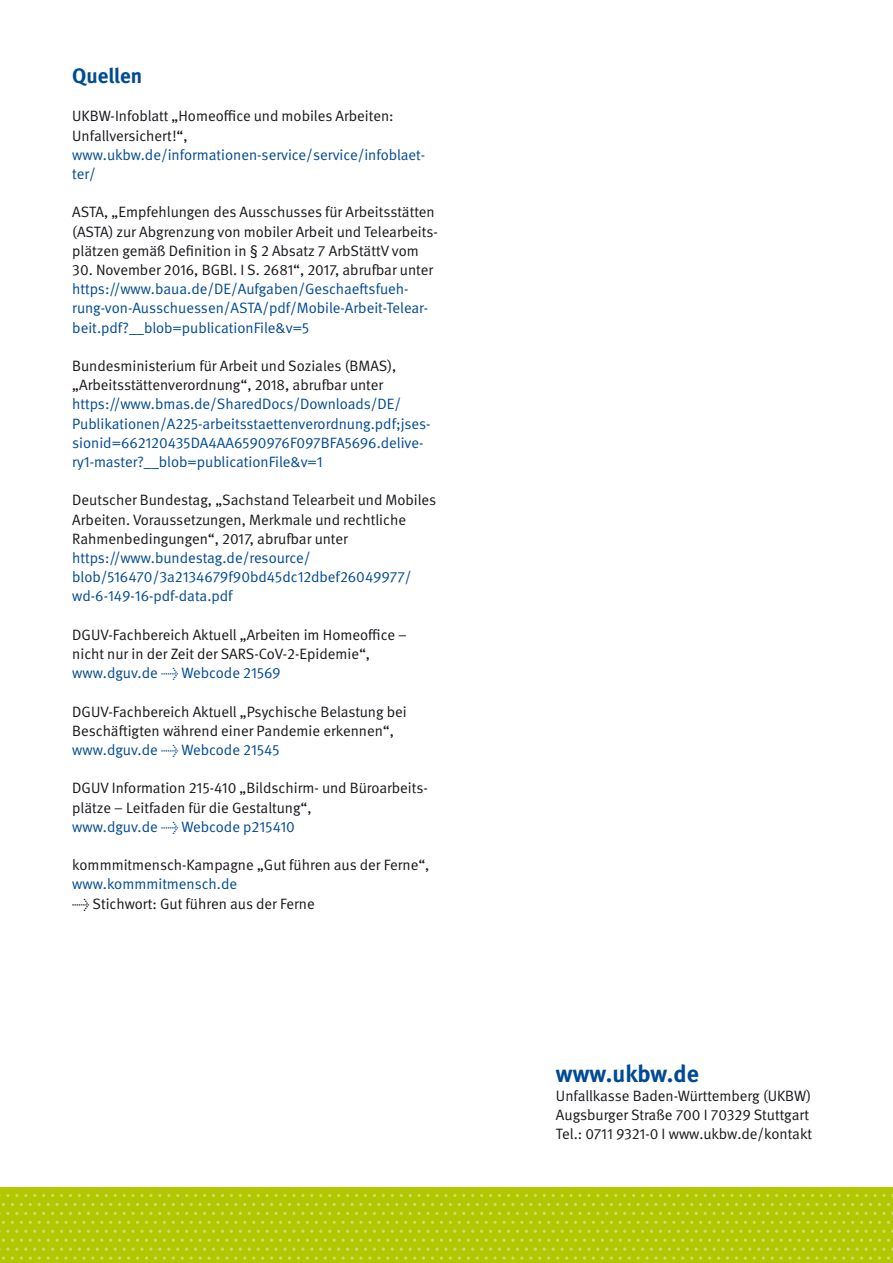
<style>
.page{position:relative;width:893px;height:1263px;background:#fff}
.page>*{position:absolute;margin:0;border:0;box-sizing:border-box;transform-origin:0 0}
.Zwischenüberschrift{font:700 24px "DGUV Meta";color:#004b93}
.Subline{font:700 21px "DGUV Meta";color:#004b93}
.Fließtext{font:15px/19.2px "DGUV Meta";color:#1a171c}
.Fließtext-2{font:15px/19.2px "DGUV Meta";color:#004b93}
.s1{color:#004b93}
.s2{color:#1a171c}
</style>
<div class="page">
<div style="left:0;top:1188px;width:893px;height:75px;background:#b1c800"></div>
<svg style="left:266px;top:1194px;width:38px;height:3px"></svg>
<svg style="left:409px;top:1194px;width:47px;height:3px"></svg>
<svg style="left:561px;top:1194px;width:38px;height:3px"></svg>
<svg style="left:704px;top:1194px;width:38px;height:3px"></svg>
<svg style="left:847px;top:1194px;width:38px;height:3px"></svg>
<svg style="left:266px;top:1212px;width:38px;height:3px"></svg>
<svg style="left:409px;top:1212px;width:47px;height:3px"></svg>
<svg style="left:561px;top:1212px;width:38px;height:3px"></svg>
<svg style="left:704px;top:1212px;width:38px;height:3px"></svg>
<svg style="left:847px;top:1212px;width:38px;height:3px"></svg>
<svg style="left:199px;top:1203px;width:38px;height:3px"></svg>
<svg style="left:342px;top:1203px;width:38px;height:3px"></svg>
<svg style="left:485px;top:1203px;width:38px;height:3px"></svg>
<svg style="left:628px;top:1203px;width:38px;height:3px"></svg>
<svg style="left:771px;top:1203px;width:38px;height:3px"></svg>
<svg style="left:199px;top:1221px;width:38px;height:3px"></svg>
<svg style="left:342px;top:1221px;width:38px;height:3px"></svg>
<svg style="left:485px;top:1221px;width:38px;height:3px"></svg>
<svg style="left:628px;top:1221px;width:38px;height:3px"></svg>
<svg style="left:771px;top:1221px;width:38px;height:3px"></svg>
<svg style="left:176px;top:1230px;width:169px;height:30px"></svg>
<svg style="left:346px;top:1230px;width:191px;height:30px"></svg>
<svg style="left:538px;top:1230px;width:169px;height:30px"></svg>
<svg style="left:708px;top:1230px;width:185px;height:30px"></svg>
<svg style="left:0;top:1194px;width:18px;height:3px"></svg>
<svg style="left:123px;top:1194px;width:38px;height:3px"></svg>
<svg style="left:0;top:1212px;width:18px;height:3px"></svg>
<svg style="left:123px;top:1212px;width:38px;height:3px"></svg>
<svg style="left:56px;top:1203px;width:38px;height:3px"></svg>
<svg style="left:56px;top:1221px;width:38px;height:3px"></svg>
<svg style="left:0;top:1230px;width:175px;height:30px"></svg>
<p class="Subline" style="left:72px;top:63px;width:71px">Quellen</p>
<p class="Fließtext" style="left:72px;top:107px;width:354px">UKBW-Infoblatt „Homeoffice und mobiles Arbeiten:<br>Unfallversichert!“, <span class="s1">www.ukbw.de/informationen-service/service/infoblaet&shy;ter/</span></p>
<p class="Fließtext" style="left:72px;top:203px;width:367px">ASTA, „Empfehlungen des Ausschusses für Arbeitsstätten (ASTA) zur Abgrenzung von mobiler Arbeit und Telearbeits&shy;plätzen gemäß Definition in § 2 Absatz 7 ArbStättV vom</p>
<p class="Fließtext-2" style="left:72px;top:261px;width:362px"><span class="s2">30. November 2016, BGBl. I S. 2681“, 2017, abrufbar unter </span>https://www.baua.de/DE/Aufgaben/Geschaeftsfueh&shy;rung-von-Ausschuessen/ASTA/pdf/Mobile-Arbeit-Telear&shy;beit.pdf?__blob=publicationFile&amp;v=5</p>
<p class="Fließtext-2" style="left:72px;top:357px;width:360px"><span class="s2">Bundesministerium für Arbeit und Soziales (BMAS), „Arbeitsstättenverordnung“, 2018, abrufbar unter </span>https://www.bmas.de/SharedDocs/Downloads/DE/ Publikationen/A225-arbeitsstaettenverordnung.pdf;jses&shy;sionid=662120435DA4AA6590976F097BFA5696.delive&shy;ry1-master?__blob=publicationFile&amp;v=1</p>
<p class="Fließtext" style="left:72px;top:491px;width:365px">Deutscher Bundestag, „Sachstand Telearbeit und Mobiles Arbeiten. Voraussetzungen, Merkmale und rechtliche Rahmenbedingungen“, 2017, abrufbar unter <span class="s1">https://www.bundestag.de/resource/ blob/516470/3a2134679f90bd45dc12dbef26049977/ wd-6-149-16-pdf-data.pdf</span></p>
<p class="Fließtext" style="left:72px;top:625px;width:336px">DGUV-Fachbereich Aktuell „Arbeiten im Homeoffice – nicht nur in der Zeit der SARS-CoV-2-Epidemie“, <span class="s1">www.dguv.de → Webcode 21569</span></p>
<p class="Fließtext" style="left:72px;top:702px;width:336px">DGUV-Fachbereich Aktuell „Psychische Belastung bei<br>Beschäftigten während einer Pandemie erkennen“, <span class="s1">www.dguv.de → Webcode 21545</span></p>
<p class="Fließtext" style="left:72px;top:779px;width:357px">DGUV Information 215-410 „Bildschirm- und Büroarbeits&shy;plätze – Leitfaden für die Gestaltung“,<br><span class="s1">www.dguv.de → Webcode p215410</span></p>
<p class="Fließtext" style="left:72px;top:856px;width:359px">kommmitmensch-Kampagne „Gut führen aus der Ferne“, <span class="s1">www.kommmitmensch.de</span></p>
<p class="Fließtext" style="left:72px;top:894px;width:244px">→ Stichwort: Gut führen aus der Ferne</p>
<h2 class="Zwischenüberschrift" style="left:556px;top:1059px;width:144px">www.ukbw.de</h2>
<p class="Fließtext" style="left:556px;top:1086px;width:257px">Unfallkasse Baden-Württemberg (UKBW)</p>
<p class="Fließtext" style="left:556px;top:1105px;width:255px">Augsburger Straße 700 I 70329 Stuttgart</p>
<p class="Fließtext" style="left:556px;top:1125px;width:258px">Tel.: 0711 9321-0 I www.ukbw.de/kontakt</p>
</div>
